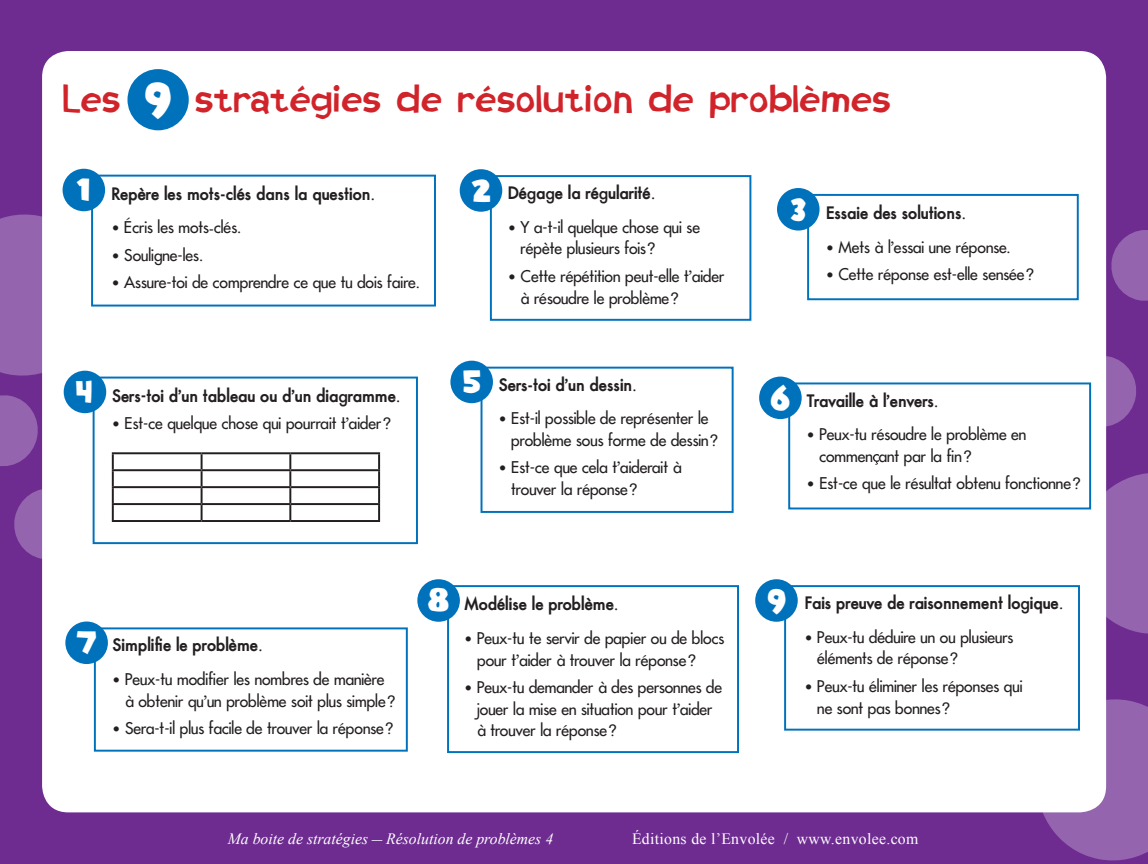
<style>
.page{position:relative;width:1148px;height:864px;background:#6e2c91}
.page>*{position:absolute;margin:0;border:0;box-sizing:border-box;transform-origin:0 0}
.t1{font:700 45.3px "Skizzors";color:#fff}
.t2{font:37.35px "Skizzors";color:#d1232a}
.t3{font:700 16.8px "Futura JUNIORSP";color:#231f20}
.t4{font:15.75px/21.6px "Futura JUNIORSP";color:#231f20}
.t5{font:italic 15.75px "Times New Roman";color:#fff}
.t6{font:15.75px "Times New Roman";letter-spacing:.02em;color:#fff}
.s1{font-family:"Skizzors";font-size:31.5px;color:#fff}
.s2{font-size:13.5px}
.s3{font-family:"Times"}
</style>
<div class="page">
<svg style="left:1106px;top:353px;width:30px;height:77px"></svg>
<svg style="left:0;top:395px;width:38px;height:71px"></svg>
<svg style="left:1111px;top:230px;width:37px;height:71px"></svg>
<svg style="left:14px;top:489px;width:28px;height:70px"></svg>
<svg style="left:1106px;top:466px;width:42px;height:175px;background:#8e5ba9"></svg>
<svg style="left:1029px;top:693px;width:119px;height:168px"></svg>
<div style="left:0;top:214px;width:42px;height:162px;background:#9464ae"></div>
<div style="left:42px;top:51px;width:1064px;height:761px;background:#fff;border-radius:26px"></div>
<div style="left:91px;top:175px;width:345px;height:132px;border:2px solid #0072bc"></div>
<div style="left:63px;top:169px;width:42px;height:42px;background:#0072bc;border-radius:50%"></div>
<div style="left:480px;top:367px;width:253px;height:146px;border:2px solid #0072bc"></div>
<div style="left:450px;top:361px;width:43px;height:42px;background:#0072bc;border-radius:50%"></div>
<div style="left:788px;top:382px;width:303px;height:127px;border:2px solid #0072bc"></div>
<div style="left:759px;top:377px;width:42px;height:42px;background:#0072bc;border-radius:50%"></div>
<svg style="left:873px;top:454px;width:5px;height:11px"></svg>
<div style="left:784px;top:585px;width:296px;height:146px;border:2px solid #0072bc"></div>
<div style="left:755px;top:579px;width:42px;height:43px;background:#0072bc;border-radius:50%"></div>
<div style="left:447px;top:585px;width:292px;height:168px;border:2px solid #0072bc"></div>
<div style="left:417px;top:579px;width:43px;height:43px;background:#0072bc;border-radius:50%"></div>
<div style="left:94px;top:627px;width:314px;height:125px;border:2px solid #0072bc"></div>
<div style="left:65px;top:622px;width:43px;height:42px;background:#0072bc;border-radius:50%"></div>
<div style="left:490px;top:175px;width:261px;height:146px;border:2px solid #0072bc"></div>
<div style="left:460px;top:169px;width:42px;height:43px;background:#0072bc;border-radius:50%"></div>
<div style="left:807px;top:194px;width:271px;height:106px;border:2px solid #0072bc"></div>
<div style="left:777px;top:188px;width:42px;height:43px;background:#0072bc;border-radius:50%"></div>
<div style="left:93px;top:377px;width:325px;height:167px;border:2px solid #0072bc"></div>
<div style="left:64px;top:371px;width:42px;height:42px;background:#0072bc;border-radius:50%"></div>
<hr style="left:112px;top:452px;width:89px;height:2px;background:#231f20">
<hr style="left:201px;top:452px;width:89px;height:2px;background:#231f20">
<hr style="left:290px;top:452px;width:90px;height:2px;background:#231f20">
<hr style="left:112px;top:469px;width:89px;height:2px;background:#231f20">
<hr style="left:201px;top:469px;width:89px;height:2px;background:#231f20">
<hr style="left:290px;top:469px;width:90px;height:2px;background:#231f20">
<hr style="left:112px;top:486px;width:89px;height:2px;background:#231f20">
<hr style="left:201px;top:486px;width:89px;height:2px;background:#231f20">
<hr style="left:290px;top:486px;width:90px;height:2px;background:#231f20">
<hr style="left:112px;top:503px;width:89px;height:2px;background:#231f20">
<svg style="left:112px;top:454px;width:2px;height:66px"></svg>
<hr style="left:201px;top:503px;width:89px;height:2px;background:#231f20">
<svg style="left:201px;top:454px;width:1px;height:66px"></svg>
<hr style="left:290px;top:503px;width:90px;height:2px;background:#231f20">
<svg style="left:289px;top:454px;width:2px;height:66px"></svg>
<svg style="left:378px;top:454px;width:2px;height:66px"></svg>
<hr style="left:112px;top:520px;width:89px;height:2px;background:#231f20">
<hr style="left:201px;top:520px;width:89px;height:2px;background:#231f20">
<hr style="left:290px;top:520px;width:90px;height:2px;background:#231f20">
<div style="left:127px;top:69px;width:62px;height:61px;background:#0072bc;border-radius:50%"></div>
<h1 class="t1" style="left:145px;top:71px;width:28px">9</h1>
<h2 class="t2" style="left:62px;top:76px;width:60px">Les</h2>
<h2 class="t2" style="left:195px;top:76px;width:697px">stratégies de résolution de problèmes</h2>
<p class="t3" style="left:77px;top:183px;width:300px"><span class="s1">1</span> Repère les mots-clés dans la question.</p>
<p class="t4" style="left:112px;top:217px;width:131px"><span class="s2">•</span> Écris les mots-clés.</p>
<p class="t4" style="left:112px;top:244px;width:93px"><span class="s2">•</span> Souligne-les.</p>
<p class="t4" style="left:112px;top:272px;width:309px"><span class="s2">•</span> Assure-toi de comprendre ce que tu dois faire.</p>
<p class="t3" style="left:76px;top:385px;width:326px"><span class="s1">4</span> Sers-toi d’un tableau ou d’un diagramme.</p>
<p class="t4" style="left:112px;top:413px;width:280px"><span class="s2">•</span> Est-ce quelque chose qui pourrait t’aider ?</p>
<p class="t3" style="left:471px;top:182px;width:185px"><span class="s1">2</span> Dégage la régularité.</p>
<p class="t4" style="left:520px;top:216px;width:181px;text-indent:-12px"><span class="s2">•</span> Y a-t-il quelque chose qui se répète plusieurs fois ?</p>
<p class="t4" style="left:520px;top:265px;width:205px;text-indent:-12px"><span class="s2">•</span> Cette répétition peut-elle t’aider à résoudre le problème ?</p>
<p class="t3" style="left:463px;top:373px;width:176px"><span class="s1">5</span> Sers-toi d’un dessin.</p>
<p class="t4" style="left:511px;top:408px;width:208px;text-indent:-12px"><span class="s2">•</span> Est-il possible de représenter le problème sous forme de dessin ?</p>
<p class="t4" style="left:511px;top:457px;width:172px;text-indent:-12px"><span class="s2">•</span> Est-ce que cela t’aiderait à trouver la réponse ?</p>
<p class="t3" style="left:77px;top:634px;width:188px"><span class="s1">7</span> Simplifie le problème.</p>
<p class="t4" style="left:125px;top:668px;width:271px;text-indent:-12px"><span class="s2">•</span> Peux-tu modifier les nombres de manière à obtenir qu’un problème soit plus simple ?</p>
<p class="t4" style="left:113px;top:718px;width:282px"><span class="s2">•</span> Sera-t-il plus facile de trouver la réponse ?</p>
<p class="t3" style="left:428px;top:593px;width:192px"><span class="s1">8</span> Modélise le problème.</p>
<p class="t4" style="left:477px;top:627px;width:249px;text-indent:-12px"><span class="s2">•</span> Peux-tu te servir de papier ou de blocs pour t’aider à trouver la réponse ?</p>
<p class="t4" style="left:477px;top:677px;width:246px;text-indent:-12px"><span class="s2">•</span> Peux-tu demander à des personnes de jouer la mise en situation pour t’aider à trouver la réponse ?</p>
<p class="t3" style="left:790px;top:202px;width:177px"><span class="s1">3</span> Essaie des solutions.</p>
<p class="t4" style="left:826px;top:236px;width:186px"><span class="s2">•</span> Mets à l’essai une réponse.</p>
<p class="t4" style="left:826px;top:264px;width:209px"><span class="s2">•</span> Cette réponse est-elle sensée ?</p>
<p class="t3" style="left:770px;top:389px;width:169px"><span class="s1">6</span> Travaille à l’envers.</p>
<p class="t4" style="left:819px;top:423px;width:208px;text-indent:-12px"><span class="s2">•</span> Peux-tu résoudre le problème en commen ant par la fin ?</p>
<p class="t4" style="left:807px;top:473px;width:275px"><span class="s2">•</span> Est-ce que le résultat obtenu fonctionne ?</p>
<p class="t3" style="left:767px;top:592px;width:297px"><span class="s1">9</span> Fais preuve de raisonnement logique.</p>
<p class="t4" style="left:817px;top:626px;width:197px;text-indent:-12px"><span class="s2">•</span> Peux-tu déduire un ou plusieurs éléments de réponse ?</p>
<p class="t4" style="left:817px;top:675px;width:207px;text-indent:-12px"><span class="s2">•</span> Peux-tu éliminer les réponses qui ne sont pas bonnes ?</p>
<p class="t5" style="left:228px;top:828px;width:327px">Ma boite de stratégies--<span class="s3">—</span>Résolution de problèmes 4</p>
<p class="t6" style="left:632px;top:828px;width:288px">Éditions de l’Envolée / www.envolee.com</p>
</div>
